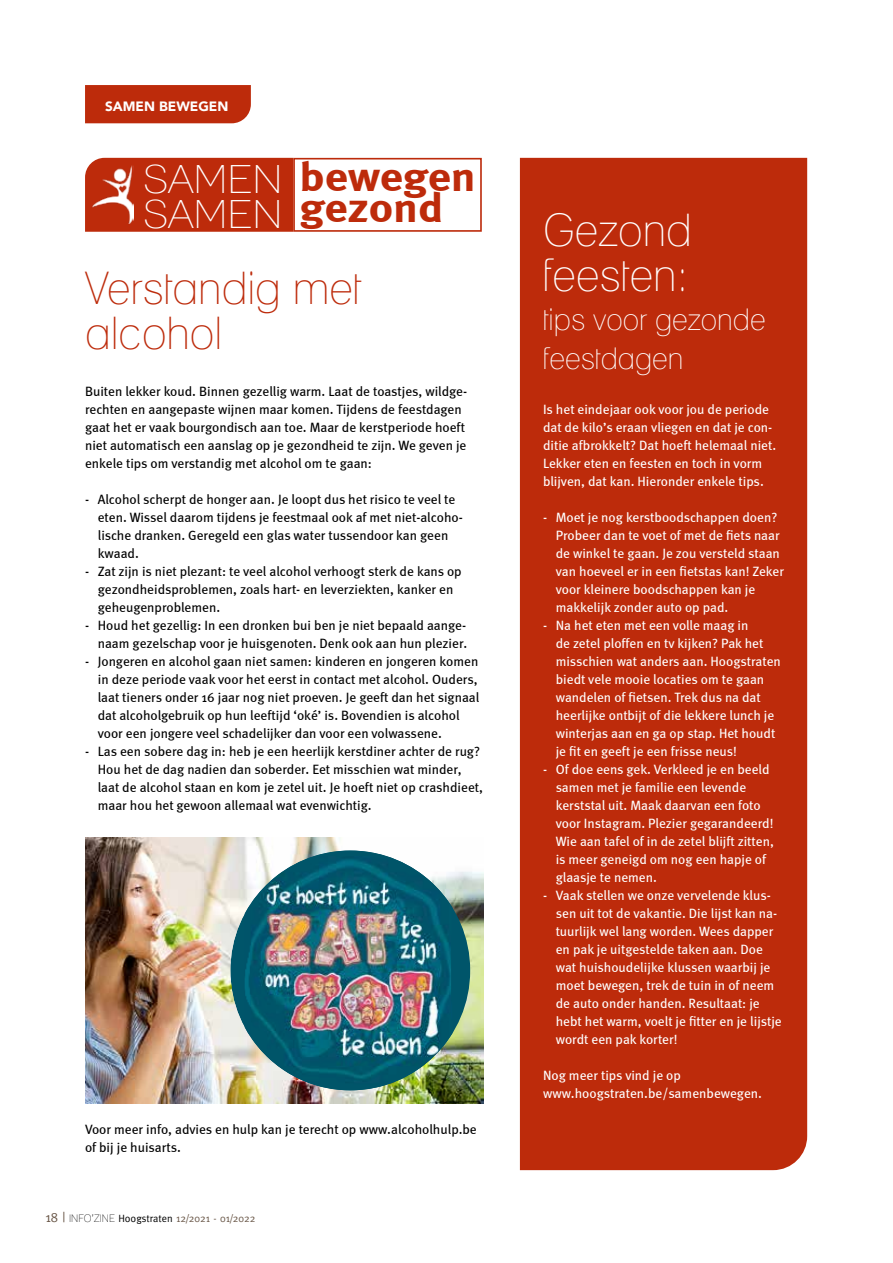
<style>
.page{position:relative;width:893px;height:1263px;background:#fff}
.page>*{position:absolute;margin:0;border:0;box-sizing:border-box;transform-origin:0 0}
.t1{font:condensed 45px/45px "Lane";color:#bd2b0b}
.t2{font:condensed 45px/45px "Lane";color:#fff}
.t3{font:700 41.1px/30.9px "Meta";color:#bd2b0b;scale:1.11 1}
.t4{font:condensed 30px/39px "Lane";color:#fff}
.t5{font:13.5px/18px "Meta";color:#000}
.t6{font:13.5px/18px "Meta";color:#fff}
.t7{font:900 13.5px "Avenir";color:#fff}
.t8{font:10.5px "Meta";color:#685546}
.s1{font-family:"Lane";font-weight:400;font-stretch:condensed;font-size:38.85px;color:#fff}
.s2{font-size:13.5px}
.s3{font-family:"Lane";font-stretch:condensed;color:#000}
.s4{color:#000}
</style>
<div class="page">
<div style="left:520px;top:158px;width:287px;height:1012px;background:#bd2b0b"></div>
<div style="left:85px;top:85px;width:166px;height:38px;background:#bd2b0b"></div>
<img style="left:85px;top:838px;width:398px;height:265px">
<div style="left:85px;top:158px;width:208px;height:74px;background:#bd2b0b"></div>
<img style="left:93px;top:166px;width:41px;height:57px">
<div style="left:293px;top:158px;width:189px;height:74px;background:#fff;border:2px solid #bd2b0b"></div>
<div style="left:230px;top:850px;width:240px;height:240px;background:#00556a;border-radius:50%"></div>
<img style="left:245px;top:903px;width:6px;height:134px">
<img style="left:451px;top:886px;width:1px;height:19px">
<img style="left:451px;top:1035px;width:1px;height:55px">
<img style="left:314px;top:850px;width:72px;height:6px">
<img style="left:251px;top:856px;width:200px;height:234px">
<p class="t7" style="left:105px;top:95px;width:125px">SAMEN BEWEGEN</p>
<h2 class="t3" style="left:143px;top:160px;width:301px"><span class="s1">SAMEN</span> bewegen<br><sub>SAMEN</sub> gezond</h2>
<h1 class="t1" style="left:85px;top:265px;width:278px">Verstandig met alcohol</h1>
<p class="t5" style="left:85px;top:382px;width:384px">Buiten lekker koud. Binnen gezellig warm. Laat de toastjes, wildge&shy;rechten en aangepaste wijnen maar komen. Tijdens de feestdagen gaat het er vaak bourgondisch aan toe. Maar de kerstperiode hoeft niet automatisch een aanslag op je gezondheid te zijn. We geven je enkele tips om verstandig met alcohol om te gaan:</p>
<p class="t5" style="left:98px;top:490px;width:367px;text-indent:-13px">- Alcohol scherpt de honger aan. Je loopt dus het risico te veel te eten. Wissel daarom tijdens je feestmaal ook af met niet-alcoho&shy;lische dranken. Geregeld een glas water tussendoor kan geen kwaad.</p>
<p class="t5" style="left:98px;top:562px;width:365px;text-indent:-13px">- Zat zijn is niet plezant: te veel alcohol verhoogt sterk de kans op gezondheidsproblemen, zoals hart- en leverziekten, kanker en geheugenproblemen.</p>
<p class="t5" style="left:85px;top:616px;width:384px;text-align:right">- Houd het gezellig: In een dronken bui ben je niet bepaald aange&shy;naam gezelschap voor je huisgenoten. Denk ook aan hun plezier.</p>
<p class="t5" style="left:98px;top:652px;width:383px;text-indent:-13px">- Jongeren en alcohol gaan niet samen: kinderen en jongeren komen in deze periode vaak voor het eerst in contact met alcohol. Ouders, laat tieners onder 16 jaar nog niet proeven. Je geeft dan het signaal dat alcoholgebruik op hun leeftijd ‘oké’ is. Bovendien is alcohol voor een jongere veel schadelijker dan voor een volwassene.</p>
<p class="t5" style="left:98px;top:742px;width:387px;text-indent:-13px">- Las een sobere dag in: heb je een heerlijk kerstdiner achter de rug?<br>Hou het de dag nadien dan soberder. Eet misschien wat minder, laat de alcohol staan en kom je zetel uit. Je hoeft niet op crashdieet, maar hou het gewoon allemaal wat evenwichtig.</p>
<p class="t5" style="left:85px;top:1120px;width:393px">Voor meer info, advies en hulp kan je terecht op www.alcoholhulp.be of bij je huisarts.</p>
<p class="t8" style="left:45px;top:1212px;width:211px"><span class="s2">18 |</span> <span class="s3">INFO’ZINE</span> <span class="s4">Hoogstraten</span> 12/2021 - 01/2022</p>
<h1 class="t2" style="left:543px;top:207px;width:150px">Gezond feesten:</h1>
<h3 class="t4" style="left:543px;top:299px;width:224px">tips voor gezonde feestdagen</h3>
<p class="t6" style="left:543px;top:400px;width:235px">Is het eindejaar ook voor jou de periode dat de kilo’s eraan vliegen en dat je con&shy;ditie afbrokkelt? Dat hoeft helemaal niet.<br>Lekker eten en feesten en toch in vorm blijven, dat kan. Hieronder enkele tips.</p>
<p class="t6" style="left:556px;top:508px;width:230px;text-indent:-13px">- Moet je nog kerstboodschappen doen?<br>Probeer dan te voet of met de fiets naar de winkel te gaan. Je zou versteld staan van hoeveel er in een fietstas kan! Zeker voor kleinere boodschappen kan je makkelijk zonder auto op pad.</p>
<p class="t6" style="left:556px;top:616px;width:227px;text-indent:-13px">- Na het eten met een volle maag in<br>de zetel ploffen en tv kijken? Pak het misschien wat anders aan. Hoogstraten biedt vele mooie locaties om te gaan wandelen of fietsen. Trek dus na dat heerlijke ontbijt of die lekkere lunch je winterjas aan en ga op stap. Het houdt je fit en geeft je een frisse neus!</p>
<p class="t6" style="left:556px;top:760px;width:220px;text-indent:-13px">- Of doe eens gek. Verkleed je en beeld samen met je familie een levende kerststal uit. Maak daarvan een foto voor Instagram. Plezier gegarandeerd!<br>Wie aan tafel of in de zetel blijft zitten, is meer geneigd om nog een hapje of glaasje te nemen.</p>
<p class="t6" style="left:556px;top:886px;width:228px;text-indent:-13px">- Vaak stellen we onze vervelende klus&shy;sen uit tot de vakantie. Die lijst kan na&shy;tuurlijk wel lang worden. Wees dapper en pak je uitgestelde taken aan. Doe wat huishoudelijke klussen waarbij je moet bewegen, trek de tuin in of neem de auto onder handen. Resultaat: je hebt het warm, voelt je fitter en je lijstje wordt een pak korter!</p>
<p class="t6" style="left:543px;top:1066px;width:220px">Nog meer tips vind je op www.hoogstraten.be/samenbewegen.</p>
</div>
